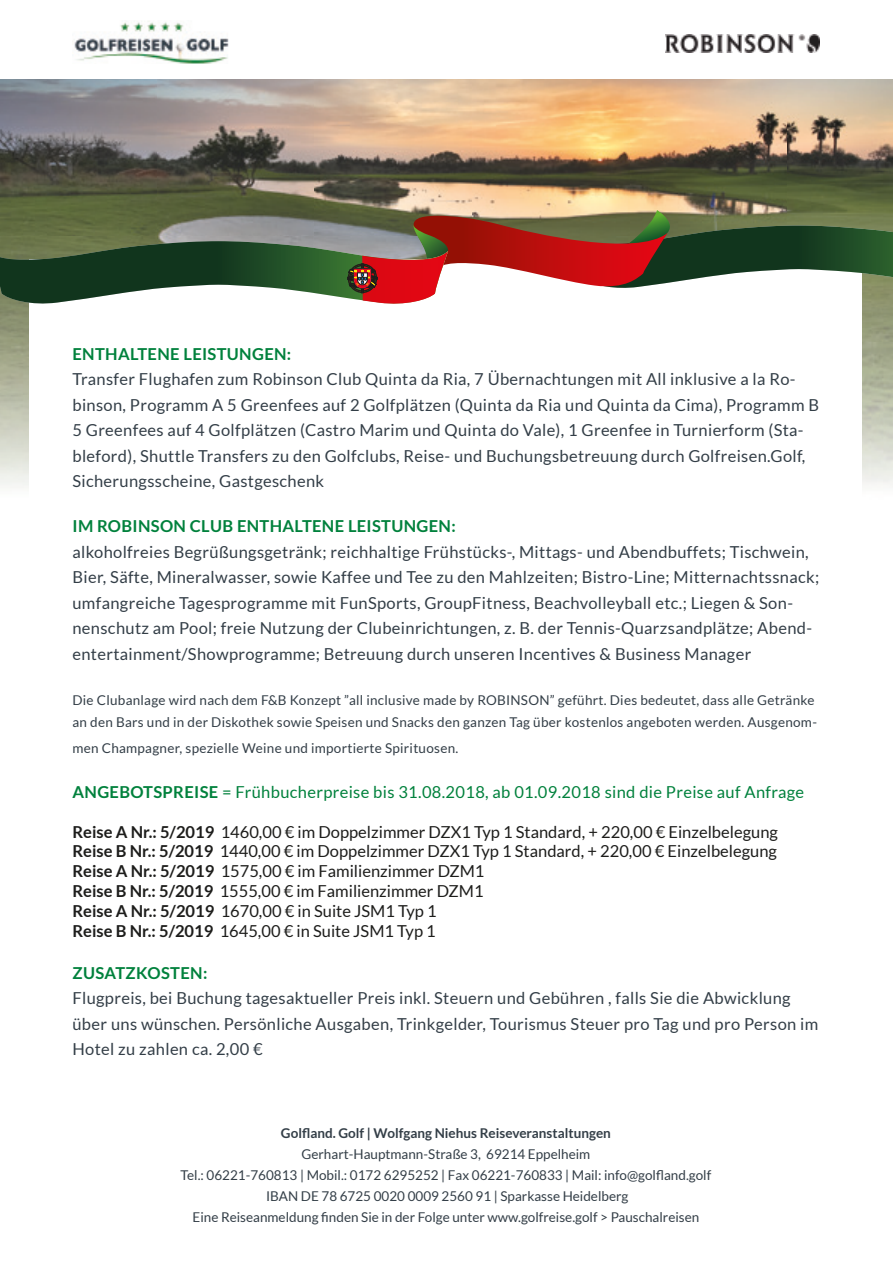
<style>
.page{position:relative;width:893px;height:1263px;background:#fff}
.page>*{position:absolute;margin:0;border:0;box-sizing:border-box;transform-origin:0 0}
.t1{font:16.5px/25.5px "Lato";letter-spacing:.02em;color:#333e47}
.t2{font:16.5px/19.8px "Lato";color:#1d1d1b}
.t3{font:16.5px "Lato";letter-spacing:.02em;color:#00813c}
.t4{font:700 16.5px "Lato";letter-spacing:.02em;color:#00813c}
.t5{font:13.5px/22.5px "Lato";letter-spacing:.02em;color:#333e47}
.t6{font:13.5px/21px "Lato";color:#333e47;text-align:center}
.t7{font:700 13.5px "Lato";color:#333e47}
.s1{font-weight:700}
</style>
<div class="page">
<img style="left:0;top:79px;width:893px;height:409px">
<div style="left:30px;top:259px;width:832px;height:366px;background:#fff"></div>
<img style="left:74px;top:21px;width:155px;height:43px">
<svg style="left:0;top:210px;width:893px;height:96px"></svg>
<img style="left:666px;top:35px;width:153px;height:17px">
<p class="t4" style="left:72px;top:344px;width:220px">ENTHALTENE LEISTUNGEN:</p>
<p class="t1" style="left:72px;top:366px;width:748px">Transfer Flughafen zum Robinson Club Quinta da Ria, 7 Übernachtungen mit All inklusive a la Ro&shy;binson, Programm A 5 Greenfees auf 2 Golfplätzen (Quinta da Ria und Quinta da Cima), Programm B 5 Greenfees auf 4 Golfplätzen (Castro Marim und Quinta do Vale), 1 Greenfee in Turnierform (Sta&shy;bleford), Shuttle Transfers zu den Golfclubs, Reise- und Buchungsbetreuung durch Golfreisen.Golf, Sicherungsscheine, Gastgeschenk</p>
<p class="t4" style="left:72px;top:517px;width:385px">IM ROBINSON CLUB ENTHALTENE LEISTUNGEN:</p>
<p class="t1" style="left:72px;top:539px;width:748px">alkoholfreies Begrüßungsgetränk; reichhaltige Frühstücks-, Mittags- und Abendbuffets; Tischwein, Bier, Säfte, Mineralwasser, sowie Kaffee und Tee zu den Mahlzeiten; Bistro-Line; Mitternachtssnack; umfangreiche Tagesprogramme mit FunSports, GroupFitness, Beachvolleyball etc.; Liegen &amp; Son&shy;nenschutz am Pool; freie Nutzung der Clubeinrichtungen, z. B. der Tennis-Quarzsandplätze; Abend&shy;entertainment/Showprogramme; Betreuung durch unseren Incentives &amp; Business Manager</p>
<p class="t5" style="left:72px;top:689px;width:746px">Die Clubanlage wird nach dem F&amp;B Konzept ”all inclusive made by ROBINSON” geführt. Dies bedeutet, dass alle Getränke an den Bars und in der Diskothek sowie Speisen und Snacks den ganzen Tag über kostenlos angeboten werden. Ausgenom-</p>
<p class="t5" style="left:72px;top:737px;width:387px">men Champagner, spezielle Weine und importierte Spirituosen.</p>
<p class="t3" style="left:72px;top:783px;width:733px"><span class="s1">ANGEBOTSPREISE</span> = Frühbucherpreise bis 31.08.2018, ab 01.09.2018 sind die Preise auf Anfrage</p>
<p class="t2" style="left:72px;top:821px;width:707px"><span class="s1">Reise A Nr.: 5/2019</span> 1460,00 € im Doppelzimmer DZX1 Typ 1 Standard, + 220,00 € Einzelbelegung <span class="s1">Reise B Nr.: 5/2019</span> 1440,00 € im Doppelzimmer DZX1 Typ 1 Standard, + 220,00 € Einzelbelegung <span class="s1">Reise A Nr.: 5/2019</span> 1575,00 € im Familienzimmer DZM1<br><span class="s1">Reise B Nr.: 5/2019</span> 1555,00 € im Familienzimmer DZM1<br><span class="s1">Reise A Nr.: 5/2019</span> 1670,00 € in Suite JSM1 Typ 1<br><span class="s1">Reise B Nr.: 5/2019</span> 1645,00 € in Suite JSM1 Typ 1</p>
<p class="t4" style="left:72px;top:963px;width:136px">ZUSATZKOSTEN:</p>
<p class="t1" style="left:72px;top:985px;width:747px">Flugpreis, bei Buchung tagesaktueller Preis inkl. Steuern und Gebühren , falls Sie die Abwicklung über uns wünschen. Persönliche Ausgaben, Trinkgelder, Tourismus Steuer pro Tag und pro Person im<br>Hotel zu zahlen ca. 2,00 €</p>
<p class="t7" style="left:281px;top:1125px;width:331px">Golfland. Golf | Wolfgang Niehus Reiseveranstaltungen</p>
<p class="t6" style="left:181px;top:1144px;width:532px">Gerhart-Hauptmann-Straße 3, 69214 Eppelheim<br>Tel.: 06221-760813 | Mobil.: 0172 6295252 | Fax 06221-760833 | Mail: info@golfland.golf IBAN DE 78 6725 0020 0009 2560 91 | Sparkasse Heidelberg<br>Eine Reiseanmeldung finden Sie in der Folge unter www.golfreise.golf &gt; Pauschalreisen</p>
</div>
